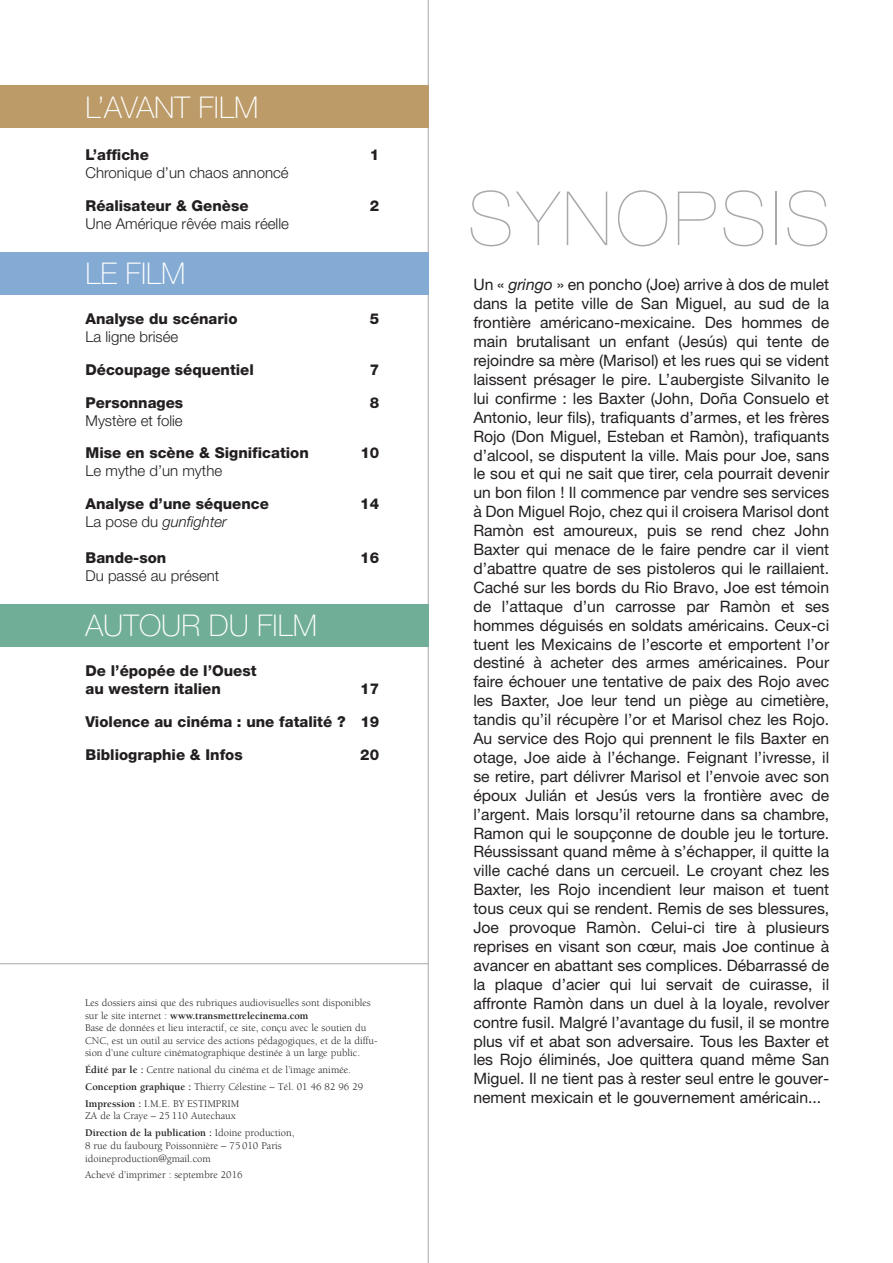
<style>
.page{position:relative;width:893px;height:1263px;background:#fff}
.page>*{position:absolute;margin:0;border:0;box-sizing:border-box;transform-origin:0 0}
.t1{font:200 75px "Helvetica Neue";letter-spacing:.055em;color:#a8a9ad}
.t2{font:100 30px "Helvetica Neue";color:#fff}
.t3{font:15.75px/18.9px "Helvetica Neue";color:#231f20;text-align:justify}
.t4{font:800 15px/32.8px "Helvetica Neue";color:#231f20}
.t5{font:300 15px "Helvetica Neue";color:#231f20}
.t6{font:italic 300 15px "Helvetica Neue";color:#231f20}
.t7{font:10.5px/12.6px "Berkeley";color:#231f20}
.s1{font-style:normal}
.s2{font-weight:700}
.s3{font-style:italic}
</style>
<div class="page">
<hr style="left:0;top:963px;width:429px;height:1px;background:#a8a9ad">
<hr style="left:428px;top:0;width:1px;height:1263px;background:#a8a9ad">
<div style="left:0;top:86px;width:429px;height:42px;background:#bc9b69"></div>
<div style="left:0;top:252px;width:429px;height:43px;background:#83abd4"></div>
<div style="left:0;top:604px;width:429px;height:42px;background:#70ae97"></div>
<h2 class="t2" style="left:86px;top:97px;width:174px">L’AVANT FILM</h2>
<p class="t4" style="left:86px;top:140px;width:65px">L’affiche</p>
<p class="t4" style="left:370px;top:140px;width:11px">1</p>
<p class="t5" style="left:86px;top:168px;width:205px">Chronique d’un chaos annoncé</p>
<p class="t4" style="left:86px;top:191px;width:165px">Réalisateur &amp; Genèse</p>
<p class="t4" style="left:370px;top:191px;width:11px">2</p>
<p class="t5" style="left:86px;top:219px;width:205px">Une Amérique rêvée mais réelle</p>
<h2 class="t2" style="left:86px;top:262px;width:101px">LE FILM</h2>
<p class="t4" style="left:86px;top:303px;width:153px">Analyse du scénario</p>
<p class="t4" style="left:370px;top:303px;width:11px">5</p>
<p class="t5" style="left:86px;top:331px;width:94px">La ligne brisée</p>
<p class="t4" style="left:86px;top:354px;width:170px">Découpage séquentiel</p>
<p class="t4" style="left:370px;top:354px;width:11px">7</p>
<p class="t4" style="left:86px;top:387px;width:99px">Personnages</p>
<p class="t4" style="left:370px;top:387px;width:11px">8</p>
<p class="t5" style="left:86px;top:415px;width:99px">Mystère et folie</p>
<p class="t4" style="left:86px;top:438px;width:225px">Mise en scène &amp; Signification</p>
<p class="t4" style="left:360px;top:438px;width:20px">10</p>
<p class="t5" style="left:86px;top:466px;width:138px">Le mythe d’un mythe</p>
<p class="t4" style="left:86px;top:489px;width:185px">Analyse d’une séquence</p>
<p class="t4" style="left:360px;top:489px;width:20px">14</p>
<p class="t6" style="left:86px;top:517px;width:143px"><span class="s1">La pose du</span> gunfighter</p>
<p class="t4" style="left:86px;top:543px;width:82px">Bande-son</p>
<p class="t4" style="left:360px;top:543px;width:20px">16</p>
<p class="t5" style="left:86px;top:571px;width:135px">Du passé au présent</p>
<h2 class="t2" style="left:86px;top:614px;width:233px">AUTOUR DU FILM</h2>
<p class="t4" style="left:86px;top:663px;width:173px;line-height:18px">De l’épopée de l’Ouest au western italien</p>
<p class="t4" style="left:86px;top:673px;width:295px;text-align:justify;text-indent:275px">17<br>Violence au cinéma : une fatalité ? 19<br>Bibliographie &amp; Infos</p>
<p class="t4" style="left:360px;top:739px;width:20px">20</p>
<p class="t7" style="left:85px;top:997px;width:294px">Les dossiers ainsi que des rubriques audiovisuelles sont disponibles sur le site internet : <span class="s2">www.transmettrelecinema.com<br></span>Base de données et lieu interactif, ce site, conçu avec le soutien du CNC, est un outil au service des actions pédagogiques, et de la diffu&shy;sion d’une culture cinématographique destinée à un large public.</p>
<p class="t7" style="left:85px;top:1062px;width:280px;line-height:16.8px"><span class="s2">Édité par le :</span> Centre national du cinéma et de l’image animée.<br><span class="s2">Conception graphique :</span> Thierry Célestine – Tél. 01 46 82 96 29<br><span class="s2">Impression :</span> I.M.E. BY ESTIMPRIM</p>
<p class="t7" style="left:85px;top:1109px;width:211px;line-height:16.8px">ZA de la Craye – 25 110 Autechaux<br><span class="s2">Direction de la publication :</span> Idoine production,</p>
<p class="t7" style="left:85px;top:1140px;width:198px">8 rue du faubourg Poissonnière – 75 010 Paris idoineproduction@gmail.com</p>
<p class="t7" style="left:85px;top:1170px;width:159px">Achevé d’imprimer : septembre 2016</p>
<h1 class="t1" style="left:468px;top:192px;width:364px">SYNOPSIS</h1>
<p class="t3" style="left:473px;top:277px;width:357px">Un « <span class="s3">gringo</span> » en poncho (Joe) arrive à dos de mulet dans la petite ville de San Miguel, au sud de la frontière américano-mexicaine. Des hommes de main brutalisant un enfant (Jesús) qui tente de rejoindre sa mère (Marisol) et les rues qui se vident laissent présager le pire. L’aubergiste Silvanito le lui confirme : les Baxter (John, Doña Consuelo et Antonio, leur fils), trafiquants d’armes, et les frères Rojo (Don Miguel, Esteban et Ramòn), trafiquants d’alcool, se disputent la ville. Mais pour Joe, sans le sou et qui ne sait que tirer, cela pourrait devenir un bon filon ! Il commence par vendre ses services à Don Miguel Rojo, chez qui il croisera Marisol dont Ramòn est amoureux, puis se rend chez John Baxter qui menace de le faire pendre car il vient d’abattre quatre de ses pistoleros qui le raillaient.<br>Caché sur les bords du Rio Bravo, Joe est témoin de l’attaque d’un carrosse par Ramòn et ses hommes déguisés en soldats américains. Ceux-ci tuent les Mexicains de l’escorte et emportent l’or destiné à acheter des armes américaines. Pour faire échouer une tentative de paix des Rojo avec les Baxter, Joe leur tend un piège au cimetière, tandis qu’il récupère l’or et Marisol chez les Rojo.<br>Au service des Rojo qui prennent le fils Baxter en otage, Joe aide à l’échange. Feignant l’ivresse, il se retire, part délivrer Marisol et l’envoie avec son époux Julián et Jesús vers la frontière avec de l’argent. Mais lorsqu’il retourne dans sa chambre, Ramon qui le soupçonne de double jeu le torture.<br>Réussissant quand même à s’échapper, il quitte la ville caché dans un cercueil. Le croyant chez les Baxter, les Rojo incendient leur maison et tuent tous ceux qui se rendent. Remis de ses blessures, Joe provoque Ramòn. Celui-ci tire à plusieurs reprises en visant son cœur, mais Joe continue à avancer en abattant ses complices. Débarrassé de la plaque d’acier qui lui servait de cuirasse, il affronte Ramòn dans un duel à la loyale, revolver contre fusil. Malgré l’avantage du fusil, il se montre plus vif et abat son adversaire. Tous les Baxter et les Rojo éliminés, Joe quittera quand même San Miguel. Il ne tient pas à rester seul entre le gouver&shy;nement mexicain et le gouvernement américain...</p>
</div>
